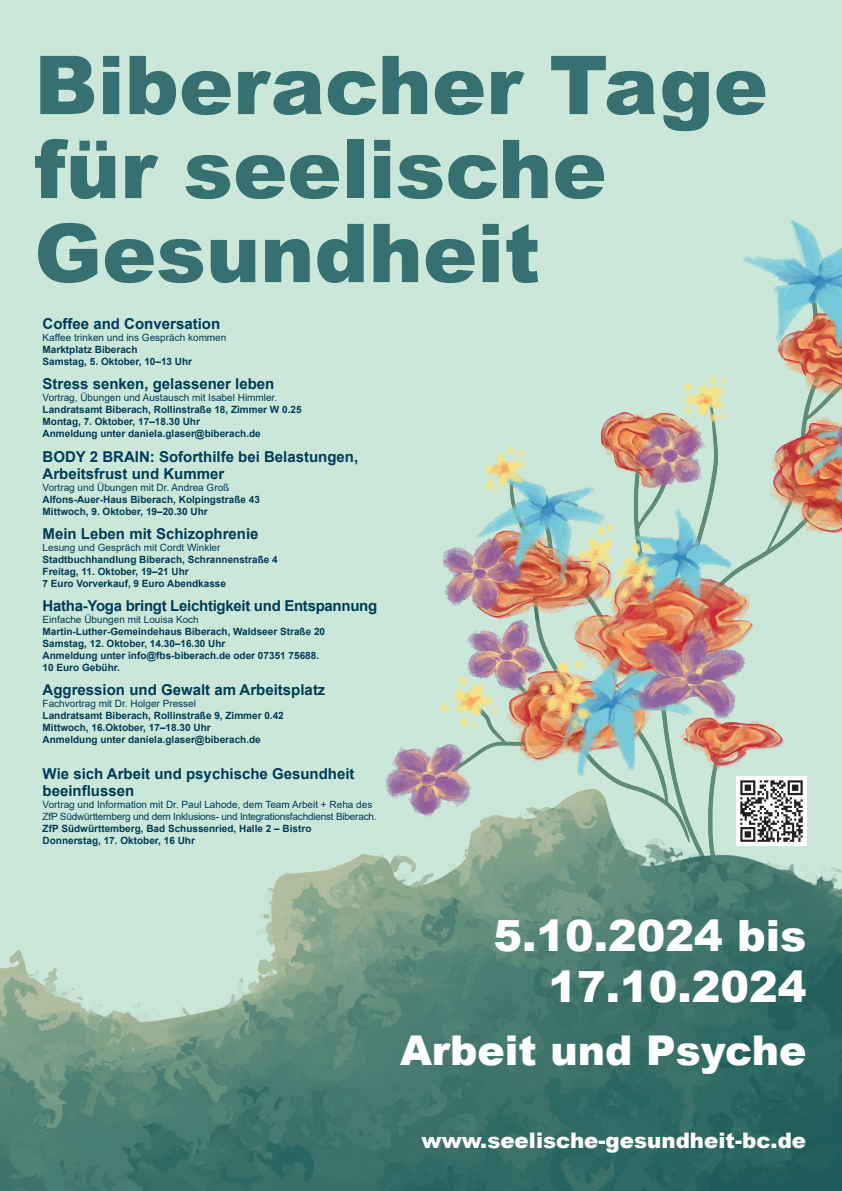
<style>
.page{position:relative;width:842px;height:1191px;background:#fff}
.page>*{position:absolute;margin:0;border:0;box-sizing:border-box;transform-origin:0 0}
.t1{font:900 81.3px/84px "Arial";color:#367070}
.t2{font:900 43px/51.6px "Arial";color:#fff;text-align:right}
.t3{font:900 41px "Arial";color:#fff}
.t4{font:900 21.4px "Arial";color:#fff}
.t5{font:700 15px/17px "Arial";color:#003b57}
.t6{font:700 15px "Arial";letter-spacing:-.02em;color:#003b57}
.t7{font:700 10px/12px "Arial";color:#003b57}
.t8{font:10px "Arial";color:#003b57}
.t9{font:10px/12px "Arial";letter-spacing:-.02em;color:#003b57}
</style>
<div class="page">
<div style="left:0;top:0;width:842px;height:1177px;background:#cbe7d9"></div>
<img style="left:682px;top:219px;width:160px;height:176px">
<img style="left:0;top:395px;width:842px;height:796px">
<img style="left:737px;top:776px;width:69px;height:69px">
<h1 class="t1" style="left:34px;top:41px;width:735px">Biberacher Tage für seelische<br>Gesundheit</h1>
<h3 class="t5" style="left:43px;top:315px;width:179px">Coffee and Conversation</h3>
<p class="t8" style="left:43px;top:330px;width:185px">Kaffee trinken und ins Gespräch kommen</p>
<p class="t7" style="left:43px;top:343px;width:151px">Marktplatz Biberach<br>Samstag, 5. Oktober, 10–13 Uhr</p>
<h3 class="t5" style="left:43px;top:375px;width:233px">Stress senken, gelassener leben</h3>
<p class="t8" style="left:43px;top:390px;width:236px">Vortrag, Übungen und Austausch mit Isabel Himmler.</p>
<p class="t7" style="left:43px;top:403px;width:260px">Landratsamt Biberach, Rollinstraße 18, Zimmer W 0.25<br>Montag, 7. Oktober, 17–18.30 Uhr<br>Anmeldung unter daniela.glaser@biberach.de</p>
<h3 class="t5" style="left:43px;top:448px;width:317px">BODY 2 BRAIN: Soforthilfe bei Belastungen,<br>Arbeitsfrust und Kummer</h3>
<p class="t8" style="left:43px;top:480px;width:188px">Vortrag und Übungen mit Dr. Andrea Groß</p>
<p class="t7" style="left:43px;top:493px;width:219px">Alfons-Auer-Haus Biberach, Kolpingstraße 43<br>Mittwoch, 9. Oktober, 19–20.30 Uhr</p>
<h3 class="t5" style="left:43px;top:525px;width:217px">Mein Leben mit Schizophrenie</h3>
<p class="t8" style="left:43px;top:540px;width:179px">Lesung und Gespräch mit Cordt Winkler</p>
<p class="t7" style="left:43px;top:553px;width:237px">Stadtbuchhandlung Biberach, Schrannenstraße 4<br>Freitag, 11. Oktober, 19–21 Uhr<br>7 Euro Vorverkauf, 9 Euro Abendkasse</p>
<h3 class="t6" style="left:43px;top:595px;width:336px">Hatha-Yoga bringt Leichtigkeit und Entspannung</h3>
<p class="t8" style="left:43px;top:612px;width:158px">Einfache Übungen mit Louisa Koch</p>
<p class="t7" style="left:43px;top:625px;width:284px">Martin-Luther-Gemeindehaus Biberach, Waldseer Straße 20<br>Samstag, 12. Oktober, 14.30–16.30 Uhr<br>Anmeldung unter info@fbs-biberach.de oder 07351 75688.<br>10 Euro Gebühr.</p>
<h3 class="t5" style="left:43px;top:681px;width:284px">Aggression und Gewalt am Arbeitsplatz</h3>
<p class="t8" style="left:43px;top:696px;width:155px">Fachvortrag mit Dr. Holger Pressel</p>
<p class="t7" style="left:43px;top:709px;width:243px">Landratsamt Biberach, Rollinstraße 9, Zimmer 0.42<br>Mittwoch, 16.Oktober, 17–18.30 Uhr<br>Anmeldung unter daniela.glaser@biberach.de</p>
<h3 class="t5" style="left:43px;top:765px;width:313px">Wie sich Arbeit und psychische Gesundheit beeinflussen</h3>
<p class="t9" style="left:43px;top:798px;width:336px">Vortrag und Information mit Dr. Paul Lahode, dem Team Arbeit + Reha des<br>ZfP Südwürttemberg und dem Inklusions- und Integrationsfachdienst Biberach.</p>
<p class="t7" style="left:43px;top:822px;width:270px">ZfP Südwürttemberg, Bad Schussenried, Halle 2 – Bistro<br>Donnerstag, 17. Oktober, 16 Uhr</p>
<h2 class="t2" style="left:493px;top:908px;width:314px">5.10.2024 bis<br>17.10.2024</h2>
<h3 class="t3" style="left:400px;top:1020px;width:408px">Arbeit und Psyche</h3>
<h3 class="t4" style="left:422px;top:1125px;width:386px">www.seelische-gesundheit-bc.de</h3>
</div>
